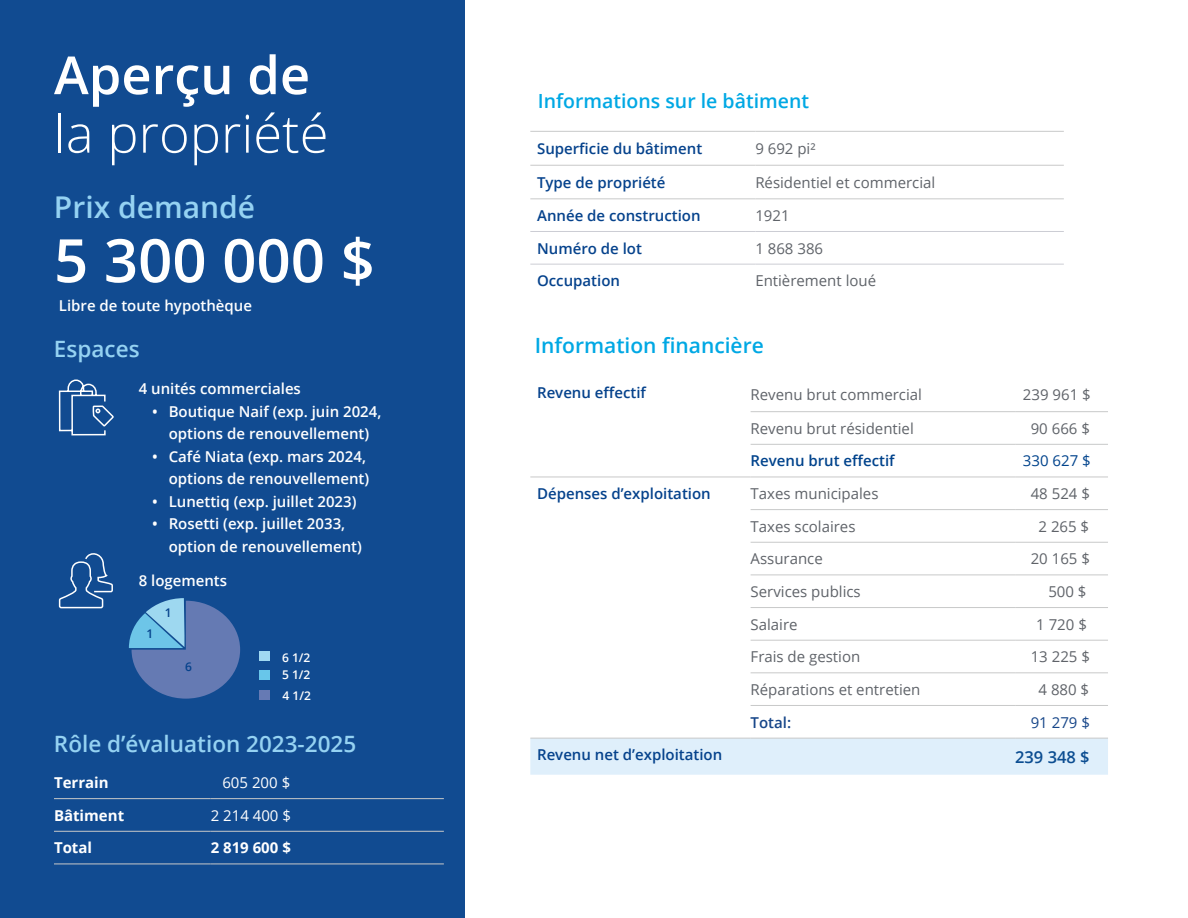
<style>
.page{position:relative;width:1188px;height:918px;background:#fff}
.page>*{position:absolute;margin:0;border:0;box-sizing:border-box;transform-origin:0 0}
.t1{font:600 60px "Open Sans";color:#fff}
.t2{font:300 52.5px "Open Sans";color:#fff}
.t3{font:600 52.5px "Open Sans";color:#fff}
.t4{font:600 30px "Open Sans";color:#95d2f2}
.t5{font:600 22.5px "Open Sans";color:#95d2f2}
.t6{font:600 21px "Open Sans";color:#00a8e4}
.t7{font:600 19.5px "Open Sans";color:#00a8e4}
.t8{font:600 16.5px "Open Sans";color:#0b4d91}
.t9{font:15px "Open Sans";color:#5f6369}
.t10{font:600 15px/22.5px "Open Sans";color:#fff;text-align:center}
.t11{font:600 15px "Open Sans";color:#05428c}
.t12{font:700 15px "Open Sans";color:#fff}
.t13{font:600 15px "Open Sans";color:#00438c}
.t14{font:15px "Open Sans";color:#fff}
.t15{font:15px "Open Sans";color:#00438c}
.t16{font:600 15px "Open Sans";color:#174689}
.t17{font:15px "Open Sans";color:#174689}
.t18{font:600 12px "Open Sans";color:#fff}
.t19{font:600 12px "Open Sans";color:#05428c}
</style>
<div class="page">
<div style="left:0;top:0;width:464px;height:918px;background:#114b91"></div>
<hr style="left:530px;top:131px;width:225px;height:1px;background:#c8c9c9">
<hr style="left:755px;top:131px;width:309px;height:1px;background:#c8c9c9">
<hr style="left:530px;top:165px;width:225px;height:1px;background:#c8c9c9">
<hr style="left:755px;top:165px;width:309px;height:1px;background:#c8c9c9">
<hr style="left:530px;top:198px;width:225px;height:1px;background:#c8c9c9">
<hr style="left:755px;top:198px;width:309px;height:1px;background:#c8c9c9">
<hr style="left:530px;top:231px;width:225px;height:1px;background:#cccdd4">
<hr style="left:755px;top:231px;width:309px;height:1px;background:#cccdd4">
<hr style="left:530px;top:264px;width:225px;height:1px;background:#cccdd4">
<hr style="left:755px;top:264px;width:309px;height:1px;background:#cccdd4">
<hr style="left:54px;top:798px;width:157px;height:1px;background:#c8c9c9">
<hr style="left:211px;top:798px;width:233px;height:1px;background:#c8c9c9">
<hr style="left:54px;top:831px;width:157px;height:1px;background:#c8c9c9">
<hr style="left:211px;top:831px;width:233px;height:1px;background:#c8c9c9">
<hr style="left:54px;top:864px;width:157px;height:1px;background:#c8c9c9">
<hr style="left:211px;top:864px;width:233px;height:1px;background:#c8c9c9">
<svg style="left:58px;top:379px;width:56px;height:57px"></svg>
<svg style="left:58px;top:553px;width:55px;height:56px"></svg>
<div style="left:530px;top:739px;width:578px;height:36px;background:#dfeffb"></div>
<hr style="left:751px;top:411px;width:264px;height:1px;background:#c8c9c9">
<hr style="left:1015px;top:411px;width:93px;height:1px;background:#c8c9c9">
<hr style="left:751px;top:444px;width:264px;height:1px;background:#c8c9c9">
<hr style="left:1015px;top:444px;width:93px;height:1px;background:#c8c9c9">
<hr style="left:530px;top:477px;width:221px;height:1px;background:#c8c9c9">
<hr style="left:751px;top:477px;width:264px;height:1px;background:#c8c9c9">
<hr style="left:1015px;top:477px;width:93px;height:1px;background:#c8c9c9">
<hr style="left:751px;top:509px;width:264px;height:1px;background:#c8c9c9">
<hr style="left:1015px;top:509px;width:93px;height:1px;background:#c8c9c9">
<hr style="left:751px;top:542px;width:264px;height:1px;background:#c8c9c9">
<hr style="left:1015px;top:542px;width:93px;height:1px;background:#c8c9c9">
<hr style="left:751px;top:575px;width:264px;height:1px;background:#c8c9c9">
<hr style="left:1015px;top:575px;width:93px;height:1px;background:#c8c9c9">
<hr style="left:751px;top:607px;width:264px;height:1px;background:#c8c9c9">
<hr style="left:1015px;top:607px;width:93px;height:1px;background:#c8c9c9">
<hr style="left:751px;top:640px;width:264px;height:1px;background:#c8c9c9">
<hr style="left:1015px;top:640px;width:93px;height:1px;background:#c8c9c9">
<hr style="left:751px;top:672px;width:264px;height:1px;background:#c8c9c9">
<hr style="left:1015px;top:672px;width:93px;height:1px;background:#c8c9c9">
<hr style="left:751px;top:705px;width:264px;height:1px;background:#c8c9c9">
<hr style="left:1015px;top:705px;width:93px;height:1px;background:#c8c9c9">
<hr style="left:530px;top:738px;width:221px;height:1px;background:#c8c9c9">
<hr style="left:751px;top:738px;width:264px;height:1px;background:#c8c9c9">
<hr style="left:1015px;top:738px;width:93px;height:1px;background:#c8c9c9">
<svg style="left:129px;top:598px;width:111px;height:101px"></svg>
<div style="left:260px;top:690px;width:10px;height:10px;background:#667ab4"></div>
<div style="left:260px;top:670px;width:10px;height:10px;background:#68c6ea"></div>
<div style="left:260px;top:651px;width:10px;height:10px;background:#a0d9f2"></div>
<h2 class="t3" style="left:54px;top:39px;width:258px">Aperçu de</h2>
<h2 class="t2" style="left:54px;top:98px;width:276px">la propriété</h2>
<h3 class="t4" style="left:54px;top:186px;width:203px">Prix demandé</h3>
<h1 class="t1" style="left:54px;top:219px;width:322px">5 300 000 $</h1>
<p class="t10" style="left:59px;top:294px;width:195px">Libre de toute hypothèque</p>
<h3 class="t5" style="left:54px;top:334px;width:87px">Espaces</h3>
<p class="t10" style="left:139px;top:377px;width:164px">4 unités commerciales</p>
<p class="t10" style="left:152px;top:400px;width:231px">• Boutique Naif (exp. juin 2024, options de renouvellement)</p>
<p class="t10" style="left:152px;top:445px;width:219px;text-align:right">• Café Niata (exp. mars 2024, options de renouvellement)</p>
<p class="t10" style="left:152px;top:490px;width:206px">• Lunettiq (exp. juillet 2023)</p>
<p class="t10" style="left:169px;top:512px;width:195px;text-align:left;text-indent:-16px">• Rosetti (exp. juillet 2033, option de renouvellement)</p>
<p class="t10" style="left:139px;top:569px;width:90px">8 logements</p>
<p class="t19" style="left:147px;top:625px;width:8px">1</p>
<p class="t19" style="left:165px;top:604px;width:8px">1</p>
<p class="t19" style="left:185px;top:658px;width:8px">6</p>
<p class="t18" style="left:282px;top:649px;width:30px">6 1/2</p>
<p class="t18" style="left:282px;top:667px;width:30px">5 1/2</p>
<p class="t18" style="left:283px;top:687px;width:30px">4 1/2</p>
<h3 class="t5" style="left:54px;top:728px;width:304px">Rôle d’évaluation 2023-2025</h3>
<p class="t12" style="left:54px;top:772px;width:56px">Terrain</p>
<p class="t14" style="left:222px;top:772px;width:69px">605 200 $</p>
<p class="t12" style="left:54px;top:805px;width:72px">Bâtiment</p>
<p class="t14" style="left:211px;top:805px;width:82px">2 214 400 $</p>
<p class="t12" style="left:54px;top:837px;width:40px">Total</p>
<p class="t12" style="left:211px;top:837px;width:82px">2 819 600 $</p>
<h3 class="t7" style="left:538px;top:87px;width:273px">Informations sur le bâtiment</h3>
<p class="t11" style="left:537px;top:138px;width:167px">Superficie du bâtiment</p>
<p class="t9" style="left:755px;top:138px;width:62px">9 692 pi²</p>
<p class="t11" style="left:537px;top:172px;width:130px">Type de propriété</p>
<p class="t9" style="left:755px;top:172px;width:181px">Résidentiel et commercial</p>
<p class="t11" style="left:537px;top:205px;width:165px">Année de construction</p>
<p class="t9" style="left:755px;top:205px;width:36px">1921</p>
<p class="t11" style="left:537px;top:238px;width:106px">Numéro de lot</p>
<p class="t9" style="left:755px;top:238px;width:69px">1 868 386</p>
<p class="t11" style="left:537px;top:270px;width:84px">Occupation</p>
<p class="t9" style="left:755px;top:270px;width:122px">Entièrement loué</p>
<h3 class="t6" style="left:535px;top:331px;width:231px">Information financière</h3>
<p class="t11" style="left:537px;top:382px;width:110px">Revenu effectif</p>
<p class="t9" style="left:751px;top:384px;width:173px">Revenu brut commercial</p>
<p class="t9" style="left:1023px;top:384px;width:69px">239 961 $</p>
<p class="t9" style="left:751px;top:418px;width:165px">Revenu brut résidentiel</p>
<p class="t9" style="left:1031px;top:418px;width:61px">90 666 $</p>
<p class="t13" style="left:751px;top:451px;width:146px">Revenu brut effectif</p>
<p class="t15" style="left:1023px;top:451px;width:69px">330 627 $</p>
<p class="t11" style="left:537px;top:483px;width:175px">Dépenses d’exploitation</p>
<p class="t9" style="left:751px;top:483px;width:129px">Taxes municipales</p>
<p class="t9" style="left:1031px;top:483px;width:61px">48 524 $</p>
<p class="t9" style="left:751px;top:516px;width:106px">Taxes scolaires</p>
<p class="t9" style="left:1039px;top:516px;width:52px">2 265 $</p>
<p class="t9" style="left:751px;top:549px;width:74px">Assurance</p>
<p class="t9" style="left:1031px;top:549px;width:61px">20 165 $</p>
<p class="t9" style="left:751px;top:581px;width:112px">Services publics</p>
<p class="t9" style="left:1048px;top:581px;width:40px">500 $</p>
<p class="t9" style="left:751px;top:614px;width:49px">Salaire</p>
<p class="t9" style="left:1036px;top:614px;width:52px">1 720 $</p>
<p class="t9" style="left:751px;top:647px;width:111px">Frais de gestion</p>
<p class="t9" style="left:1031px;top:647px;width:61px">13 225 $</p>
<p class="t9" style="left:751px;top:679px;width:171px">Réparations et entretien</p>
<p class="t9" style="left:1039px;top:679px;width:52px">4 880 $</p>
<p class="t16" style="left:751px;top:712px;width:42px">Total:</p>
<p class="t17" style="left:1031px;top:712px;width:61px">91 279 $</p>
<p class="t11" style="left:537px;top:744px;width:187px">Revenu net d’exploitation</p>
<p class="t8" style="left:1015px;top:745px;width:76px">239 348 $</p>
</div>
